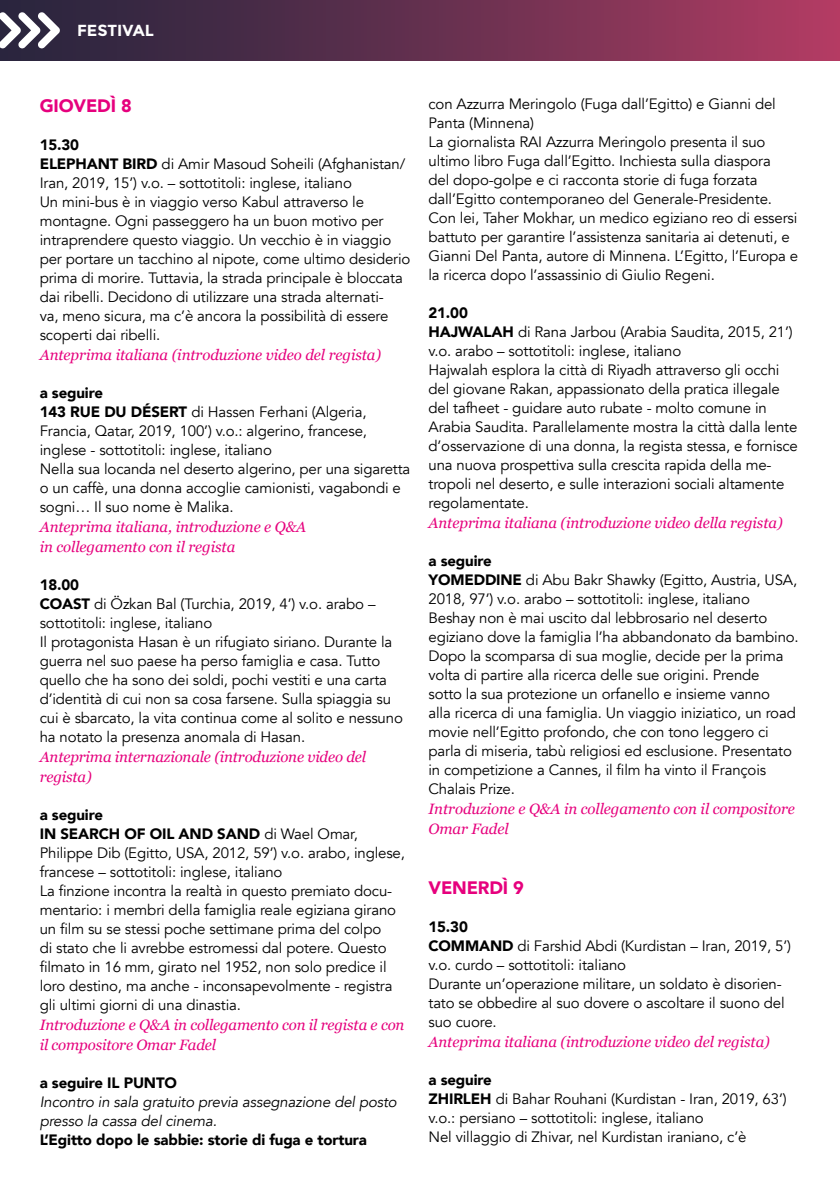
<style>
.page{position:relative;width:840px;height:1191px;background:#fff}
.page>*{position:absolute;margin:0;border:0;box-sizing:border-box;transform-origin:0 0}
.t1{font:900 18px "Avenir";letter-spacing:-.01em;color:#e6007d}
.t2{font:700 16px "Montserrat";color:#fff}
.t3{font:15px/19px "Avenir";letter-spacing:-.01em;color:#000}
.t4{font:italic 15px/20px "Georgia";letter-spacing:-.005em;color:#e6007d}
.t5{font:italic 15px/19px "Avenir";letter-spacing:-.01em;color:#000}
.t6{font:900 15px "Avenir";letter-spacing:-.01em;color:#000}
.s1{font-weight:900}
</style>
<div class="page">
<div style="left:0;top:0;width:839px;height:61px;background:linear-gradient(to right,#20253c,#ad3c62)"></div>
<svg style="left:0;top:12px;width:60px;height:36px"></svg>
<p class="t2" style="left:77px;top:21px;width:78px">FESTIVAL</p>
<p class="t1" style="left:40px;top:90px;width:93px">GIOVEDÌ 8</p>
<p class="t3" style="left:40px;top:135px;width:372px"><span class="s1">15.30<br>ELEPHANT BIRD</span> di Amir Masoud Soheili (Afghanistan/ Iran, 2019, 15’) v.o. – sottotitoli: inglese, italiano<br>Un mini-bus è in viaggio verso Kabul attraverso le montagne. Ogni passeggero ha un buon motivo per intraprendere questo viaggio. Un vecchio è in viaggio per portare un tacchino al nipote, come ultimo desiderio prima di morire. Tuttavia, la strada principale è bloccata dai ribelli. Decidono di utilizzare una strada alternati-<br>va, meno sicura, ma c’è ancora la possibilità di essere scoperti dai ribelli.</p>
<p class="t4" style="left:40px;top:344px;width:343px">Anteprima italiana (introduzione video del regista)</p>
<p class="t3" style="left:40px;top:383px;width:372px"><span class="s1">a seguire<br>143 RUE DU DÉSERT</span> di Hassen Ferhani (Algeria, Francia, Qatar, 2019, 100’) v.o.: algerino, francese, inglese - sottotitoli: inglese, italiano<br>Nella sua locanda nel deserto algerino, per una sigaretta o un caffè, una donna accoglie camionisti, vagabondi e sogni… Il suo nome è Malika.</p>
<p class="t4" style="left:40px;top:516px;width:268px">Anteprima italiana, introduzione e Q&amp;A in collegamento con il regista</p>
<p class="t3" style="left:40px;top:575px;width:364px"><span class="s1">18.00<br>COAST</span> di Özkan Bal (Turchia, 2019, 4’) v.o. arabo – sottotitoli: inglese, italiano<br>Il protagonista Hasan è un rifugiato siriano. Durante la guerra nel suo paese ha perso famiglia e casa. Tutto quello che ha sono dei soldi, pochi vestiti e una carta d’identità di cui non sa cosa farsene. Sulla spiaggia su cui è sbarcato, la vita continua come al solito e nessuno ha notato la presenza anomala di Hasan.</p>
<p class="t4" style="left:40px;top:746px;width:328px">Anteprima internazionale (introduzione video del regista)</p>
<p class="t3" style="left:40px;top:805px;width:366px"><span class="s1">a seguire<br>IN SEARCH OF OIL AND SAND</span> di Wael Omar, Philippe Dib (Egitto, USA, 2012, 59’) v.o. arabo, inglese, francese – sottotitoli: inglese, italiano<br>La finzione incontra la realtà in questo premiato docu&shy;mentario: i membri della famiglia reale egiziana girano un film su se stessi poche settimane prima del colpo<br>di stato che li avrebbe estromessi dal potere. Questo filmato in 16 mm, girato nel 1952, non solo predice il loro destino, ma anche - inconsapevolmente - registra gli ultimi giorni di una dinastia.</p>
<p class="t4" style="left:40px;top:1014px;width:366px">Introduzione e Q&amp;A in collegamento con il regista e con il compositore Omar Fadel</p>
<p class="t6" style="left:40px;top:1070px;width:139px">a seguire IL PUNTO</p>
<p class="t5" style="left:40px;top:1092px;width:358px">Incontro in sala gratuito previa assegnazione del posto presso la cassa del cinema.</p>
<p class="t6" style="left:40px;top:1127px;width:328px">L’Egitto dopo le sabbie: storie di fuga e tortura</p>
<p class="t3" style="left:428px;top:94px;width:371px">con Azzurra Meringolo (Fuga dall’Egitto) e Gianni del Panta (Minnena)<br>La giornalista RAI Azzurra Meringolo presenta il suo ultimo libro Fuga dall’Egitto. Inchiesta sulla diaspora<br>del dopo-golpe e ci racconta storie di fuga forzata dall’Egitto contemporaneo del Generale-Presidente.<br>Con lei, Taher Mokhar, un medico egiziano reo di essersi battuto per garantire l’assistenza sanitaria ai detenuti, e Gianni Del Panta, autore di Minnena. L’Egitto, l’Europa e la ricerca dopo l’assassinio di Giulio Regeni.</p>
<p class="t3" style="left:428px;top:303px;width:370px"><span class="s1">21.00<br>HAJWALAH</span> di Rana Jarbou (Arabia Saudita, 2015, 21’) v.o. arabo – sottotitoli: inglese, italiano<br>Hajwalah esplora la città di Riyadh attraverso gli occhi del giovane Rakan, appassionato della pratica illegale del tafheet - guidare auto rubate - molto comune in Arabia Saudita. Parallelamente mostra la città dalla lente d’osservazione di una donna, la regista stessa, e fornisce una nuova prospettiva sulla crescita rapida della me&shy;tropoli nel deserto, e sulle interazioni sociali altamente regolamentate.</p>
<p class="t4" style="left:428px;top:512px;width:355px">Anteprima italiana (introduzione video della regista)</p>
<p class="t3" style="left:428px;top:551px;width:371px"><span class="s1">a seguire<br>YOMEDDINE</span> di Abu Bakr Shawky (Egitto, Austria, USA, 2018, 97’) v.o. arabo – sottotitoli: inglese, italiano Beshay non è mai uscito dal lebbrosario nel deserto egiziano dove la famiglia l’ha abbandonato da bambino.<br>Dopo la scomparsa di sua moglie, decide per la prima volta di partire alla ricerca delle sue origini. Prende<br>sotto la sua protezione un orfanello e insieme vanno<br>alla ricerca di una famiglia. Un viaggio iniziatico, un road movie nell’Egitto profondo, che con tono leggero ci parla di miseria, tabù religiosi ed esclusione. Presentato in competizione a Cannes, il film ha vinto il François Chalais Prize.</p>
<p class="t4" style="left:428px;top:798px;width:368px">Introduzione e Q&amp;A in collegamento con il compositore<br>Omar Fadel</p>
<p class="t1" style="left:428px;top:872px;width:97px">VENERDÌ 9</p>
<p class="t3" style="left:428px;top:917px;width:364px"><span class="s1">15.30<br>COMMAND</span> di Farshid Abdi (Kurdistan – Iran, 2019, 5’) v.o. curdo – sottotitoli: italiano<br>Durante un’operazione militare, un soldato è disorien&shy;tato se obbedire al suo dovere o ascoltare il suono del suo cuore.</p>
<p class="t4" style="left:428px;top:1031px;width:343px">Anteprima italiana (introduzione video del regista)</p>
<p class="t3" style="left:428px;top:1070px;width:359px"><span class="s1">a seguire<br>ZHIRLEH</span> di Bahar Rouhani (Kurdistan - Iran, 2019, 63’) v.o.: persiano – sottotitoli: inglese, italiano<br>Nel villaggio di Zhivar, nel Kurdistan iraniano, c’è</p>
</div>
